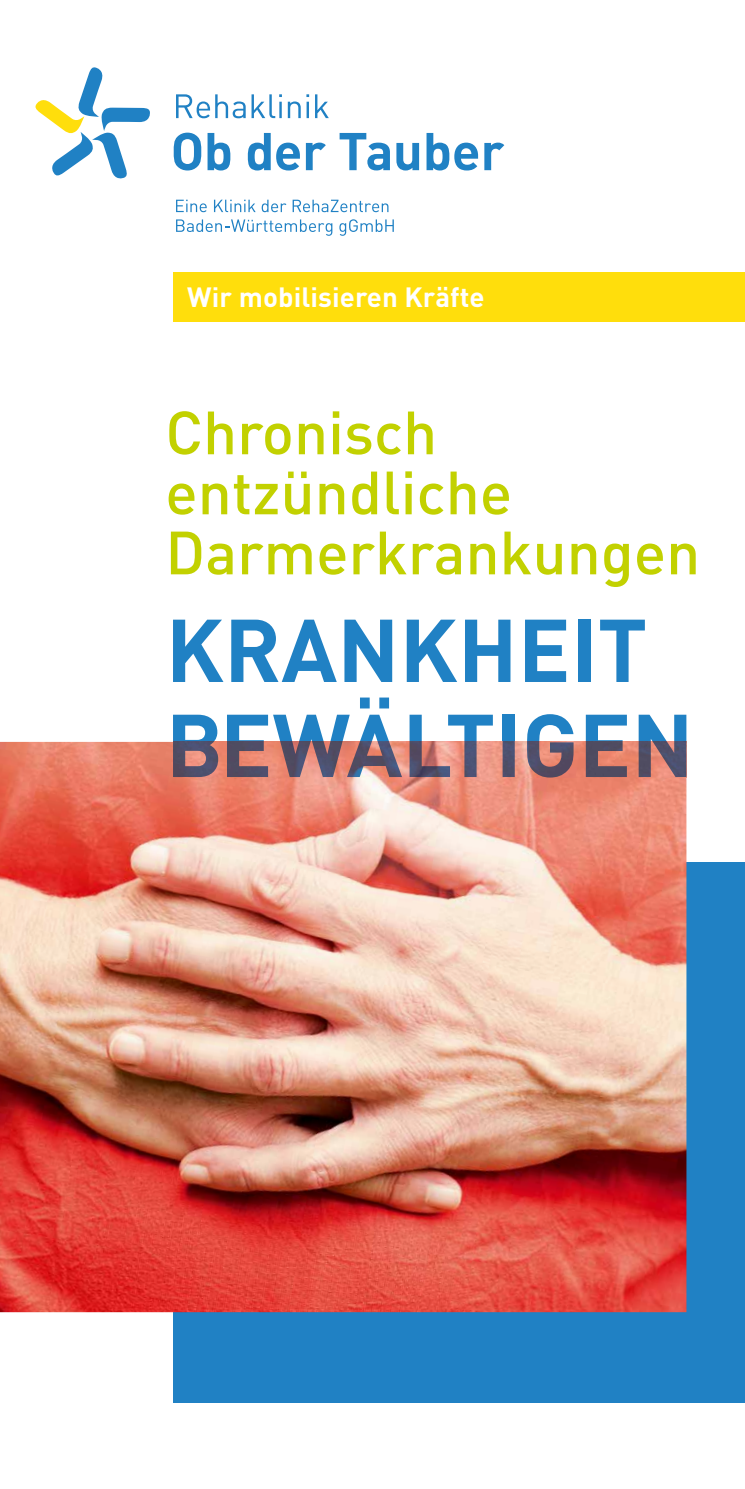
<style>
.page{position:relative;width:745px;height:1489px;background:#fff}
.page>*{position:absolute;margin:0;border:0;box-sizing:border-box;transform-origin:0 0}
.t1{font:700 87.5px/95px "DINOT";color:#2081c4}
.t2{font:500 60px/60px "DINOT";color:#c2d100}
.t3{font:700 27.5px "DINOT";letter-spacing:.005em;color:#fff}
</style>
<div class="page">
<div style="left:173px;top:861px;width:571px;height:540px;background:#2081c4"></div>
<div style="left:173px;top:272px;width:571px;height:49px;background:#ffde0c"></div>
<svg style="left:35px;top:67px;width:115px;height:112px"></svg>
<svg style="left:176px;top:94px;width:69px;height:24px"></svg>
<svg style="left:251px;top:94px;width:49px;height:24px"></svg>
<hr style="left:306px;top:102px;width:3px;height:16px;background:#2081c4">
<svg style="left:315px;top:94px;width:13px;height:24px"></svg>
<svg style="left:173px;top:133px;width:28px;height:37px"></svg>
<svg style="left:207px;top:133px;width:23px;height:37px"></svg>
<svg style="left:248px;top:133px;width:22px;height:37px"></svg>
<svg style="left:276px;top:143px;width:24px;height:27px"></svg>
<svg style="left:306px;top:143px;width:19px;height:27px"></svg>
<svg style="left:339px;top:133px;width:50px;height:37px"></svg>
<svg style="left:396px;top:143px;width:23px;height:27px"></svg>
<svg style="left:426px;top:133px;width:52px;height:37px"></svg>
<svg style="left:484px;top:143px;width:20px;height:27px"></svg>
<svg style="left:176px;top:219px;width:156px;height:17px"></svg>
<svg style="left:339px;top:219px;width:54px;height:17px"></svg>
<svg style="left:176px;top:200px;width:30px;height:12px"></svg>
<svg style="left:214px;top:200px;width:41px;height:12px"></svg>
<svg style="left:261px;top:200px;width:25px;height:12px"></svg>
<svg style="left:292px;top:200px;width:96px;height:12px"></svg>
<img style="left:0;top:741px;width:686px;height:570px">
<img style="left:173px;top:741px;width:513px;height:36px">
<p class="t3" style="left:187px;top:279px;width:298px">Wir mobilisieren Kräfte</p>
<p class="t2" style="left:165px;top:401px;width:536px">Chronisch entzündliche<br>Darmerkrankungen</p>
<h1 class="t1" style="left:166px;top:600px;width:529px">KRANKHEIT<br>BEWÄLTIGEN</h1>
</div>
